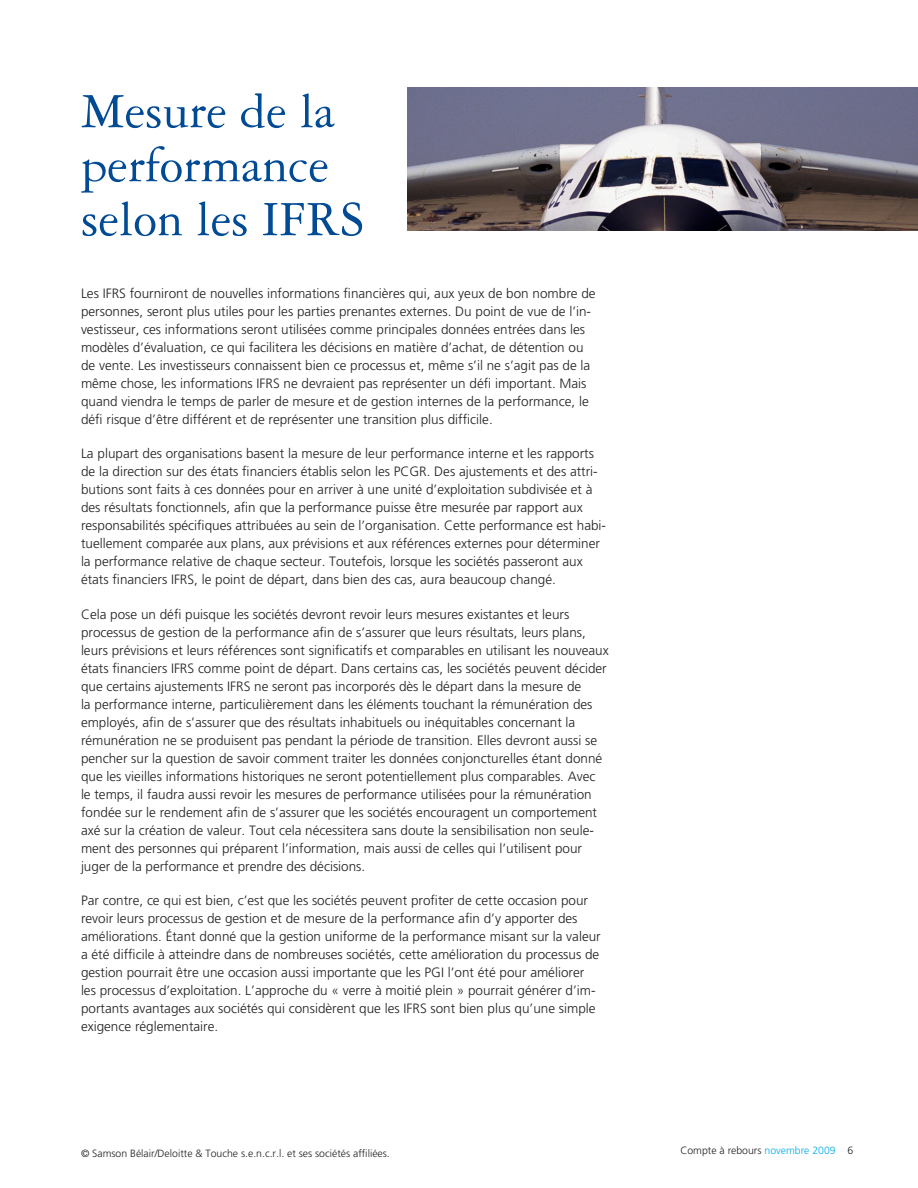
<style>
.page{position:relative;width:918px;height:1188px;background:#fff}
.page>*{position:absolute;margin:0;border:0;box-sizing:border-box;transform-origin:0 0}
.Heading_1{font:52.5px/54px "Garamond Three";color:#014a94}
.Body_copy{font:300 13.5px/18px "Frutiger";color:#231f20}
.t1{font:300 10.5px "Frutiger";color:#231f20}
.s1{color:#00abe7}
</style>
<div class="page">
<img style="left:408px;top:88px;width:510px;height:143px">
<p class="Heading_1" style="left:81px;top:85px;width:284px">Mesure de la performance selon les IFRS</p>
<p class="Body_copy" style="left:81px;top:285px;width:516px">Les IFRS fourniront de nouvelles informations financières qui, aux yeux de bon nombre de personnes, seront plus utiles pour les parties prenantes externes. Du point de vue de l’in&shy;vestisseur, ces informations seront utilisées comme principales données entrées dans les modèles d’évaluation, ce qui facilitera les décisions en matière d’achat, de détention ou de vente. Les investisseurs connaissent bien ce processus et, même s’il ne s’agit pas de la même chose, les informations IFRS ne devraient pas représenter un défi important. Mais quand viendra le temps de parler de mesure et de gestion internes de la performance, le défi risque d’être différent et de représenter une transition plus difficile.</p>
<p class="Body_copy" style="left:81px;top:445px;width:527px">La plupart des organisations basent la mesure de leur performance interne et les rapports de la direction sur des états financiers établis selon les PCGR. Des ajustements et des attri&shy;butions sont faits à ces données pour en arriver à une unité d’exploitation subdivisée et à des résultats fonctionnels, afin que la performance puisse être mesurée par rapport aux responsabilités spécifiques attribuées au sein de l’organisation. Cette performance est habi&shy;tuellement comparée aux plans, aux prévisions et aux références externes pour déterminer la performance relative de chaque secteur. Toutefois, lorsque les sociétés passeront aux états financiers IFRS, le point de départ, dans bien des cas, aura beaucoup changé.</p>
<p class="Body_copy" style="left:81px;top:605px;width:529px">Cela pose un défi puisque les sociétés devront revoir leurs mesures existantes et leurs processus de gestion de la performance afin de s’assurer que leurs résultats, leurs plans, leurs prévisions et leurs références sont significatifs et comparables en utilisant les nouveaux états financiers IFRS comme point de départ. Dans certains cas, les sociétés peuvent décider que certains ajustements IFRS ne seront pas incorporés dès le départ dans la mesure de<br>la performance interne, particulièrement dans les éléments touchant la rémunération des employés, afin de s’assurer que des résultats inhabituels ou inéquitables concernant la rémunération ne se produisent pas pendant la période de transition. Elles devront aussi se pencher sur la question de savoir comment traiter les données conjoncturelles étant donné que les vieilles informations historiques ne seront potentiellement plus comparables. Avec<br>le temps, il faudra aussi revoir les mesures de performance utilisées pour la rémunération fondée sur le rendement afin de s’assurer que les sociétés encouragent un comportement axé sur la création de valeur. Tout cela nécessitera sans doute la sensibilisation non seule&shy;ment des personnes qui préparent l’information, mais aussi de celles qui l’utilisent pour juger de la performance et prendre des décisions.</p>
<p class="Body_copy" style="left:81px;top:891px;width:521px">Par contre, ce qui est bien, c’est que les sociétés peuvent profiter de cette occasion pour revoir leurs processus de gestion et de mesure de la performance afin d’y apporter des améliorations. Étant donné que la gestion uniforme de la performance misant sur la valeur a été difficile à atteindre dans de nombreuses sociétés, cette amélioration du processus de gestion pourrait être une occasion aussi importante que les PGI l’ont été pour améliorer les processus d’exploitation. L’approche du « verre à moitié plein » pourrait générer d’im&shy;portants avantages aux sociétés qui considèrent que les IFRS sont bien plus qu’une simple exigence réglementaire.</p>
<p class="t1" style="left:81px;top:1147px;width:310px">© Samson Bélair/Deloitte &amp; Touche s.e.n.c.r.l. et ses sociétés affiliées.</p>
<p class="t1" style="left:680px;top:1145px;width:174px">Compte à rebours <span class="s1">novembre 2009</span> 6</p>
</div>
